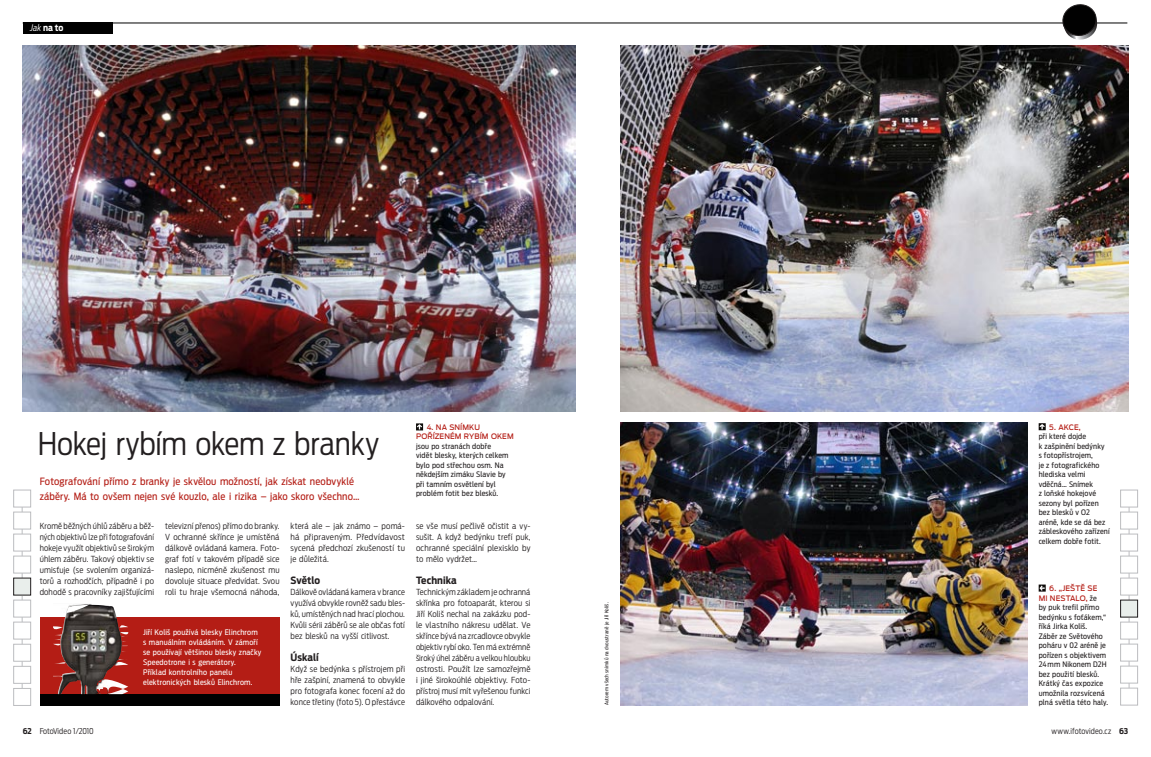
<style>
.page{position:relative;width:1151px;height:757px;background:#fff}
.page>*{position:absolute;margin:0;border:0;box-sizing:border-box;transform-origin:0 0}
.t1{font:300 condensed 31px "Antenna OT";letter-spacing:-.005em;color:#231f20}
.t2{font:condensed 10px/15px "Antenna OT";letter-spacing:.015em;color:#b41d15}
.t3{font:700 condensed 10px "Antenna OT";letter-spacing:.005em;color:#231f20}
.t4{font:700 condensed 9px "Antenna OT";color:#fff}
.t5{font:300 condensed 8.3px/11px "Antenna OT";letter-spacing:.015em;color:#231f20;text-align:justify}
.t6{font:300 condensed 8px "Antenna OT";letter-spacing:.01em;color:#231f20}
.t7{font:300 condensed 8px "Antenna OT";letter-spacing:-.015em;color:#231f20}
.t8{font:condensed 7.6px/9.9px "Antenna OT";letter-spacing:.02em;color:#fff}
.t9{font:condensed 7.5px/9.5px "Antenna OT";letter-spacing:.02em;color:#231f20}
.t10{font:500 7.5px/9.5px "Antenna OT";letter-spacing:.01em;color:#b41d15;scale:.94 1}
.t11{font:condensed 5px "Antenna OT";letter-spacing:.01em;color:#231f20}
.s1{font-weight:300;font-style:italic}
.s2{font-weight:500;font-stretch:normal;color:#b41d15}
.s3{font-weight:700}
</style>
<div class="page">
<hr style="left:22px;top:496px;width:1px;height:203px;background:#bcbdc0">
<div style="left:13px;top:644px;width:18px;height:17px;background:#fff;border:1px solid #bcbdc0"></div>
<div style="left:13px;top:622px;width:18px;height:17px;background:#fff;border:1px solid #bcbdc0"></div>
<div style="left:13px;top:600px;width:18px;height:17px;background:#fff;border:1px solid #bcbdc0"></div>
<div style="left:14px;top:578px;width:17px;height:17px;background:#e9eeeb"></div>
<div style="left:13px;top:578px;width:18px;height:17px;border:1px solid #231f20"></div>
<div style="left:13px;top:556px;width:18px;height:17px;background:#fff;border:1px solid #bcbdc0"></div>
<div style="left:13px;top:534px;width:18px;height:17px;background:#fff;border:1px solid #bcbdc0"></div>
<div style="left:13px;top:512px;width:18px;height:17px;background:#fff;border:1px solid #bcbdc0"></div>
<div style="left:13px;top:490px;width:18px;height:17px;background:#fff;border:1px solid #bcbdc0"></div>
<div style="left:13px;top:688px;width:18px;height:18px;background:#fff;border:1px solid #bcbdc0"></div>
<div style="left:13px;top:666px;width:18px;height:17px;background:#fff;border:1px solid #bcbdc0"></div>
<hr style="left:1129px;top:496px;width:1px;height:203px;background:#bcbdc0">
<div style="left:1120px;top:644px;width:18px;height:17px;background:#fff;border:1px solid #bcbdc0"></div>
<div style="left:1120px;top:622px;width:18px;height:17px;background:#fff;border:1px solid #bcbdc0"></div>
<div style="left:1120px;top:600px;width:17px;height:17px;background:#e9eeeb"></div>
<div style="left:1120px;top:600px;width:18px;height:17px;border:1px solid #231f20"></div>
<div style="left:1120px;top:578px;width:18px;height:17px;background:#fff;border:1px solid #bcbdc0"></div>
<div style="left:1120px;top:556px;width:18px;height:17px;background:#fff;border:1px solid #bcbdc0"></div>
<div style="left:1120px;top:534px;width:18px;height:17px;background:#fff;border:1px solid #bcbdc0"></div>
<div style="left:1120px;top:512px;width:18px;height:17px;background:#fff;border:1px solid #bcbdc0"></div>
<div style="left:1120px;top:490px;width:18px;height:17px;background:#fff;border:1px solid #bcbdc0"></div>
<div style="left:1120px;top:688px;width:18px;height:17px;background:#fff;border:1px solid #bcbdc0"></div>
<div style="left:1120px;top:666px;width:18px;height:17px;background:#fff;border:1px solid #bcbdc0"></div>
<img style="left:620px;top:45px;width:508px;height:367px">
<img style="left:620px;top:423px;width:408px;height:282px">
<img style="left:23px;top:45px;width:552px;height:367px">
<hr style="left:23px;top:23px;width:1104px;height:1px;background:#010101">
<div style="left:23px;top:23px;width:89px;height:11px;background:#010101"></div>
<svg style="left:1061px;top:4px;width:38px;height:36px"></svg>
<div style="left:40px;top:617px;width:240px;height:88px;background:#b41d15"></div>
<div style="left:40px;top:694px;width:240px;height:11px;background:#010101"></div>
<svg style="left:1039px;top:584px;width:7px;height:7px"></svg>
<svg style="left:1039px;top:423px;width:7px;height:7px"></svg>
<svg style="left:416px;top:423px;width:7px;height:7px"></svg>
<img style="left:53px;top:604px;width:75px;height:90px">
<p class="t4" style="left:30px;top:22px;width:35px"><span class="s1">Jak</span> na to</p>
<h1 class="t1" style="left:38px;top:424px;width:343px">Hokej rybím okem z branky</h1>
<p class="t2" style="left:40px;top:473px;width:321px">Fotografování přímo z branky je skvělou možností, jak získat neobvyklé záběry. Má to ovšem nejen své kouzlo, ale i rizika – jako skoro všechno…</p>
<p class="t5" style="left:40px;top:520px;width:116px">Kromě běžných úhlů záběru a běž&shy;ných objektivů lze při fotografování hokeje využít objektivů se širokým úhlem záběru. Takový objektiv se umisťuje (se svolením organizá&shy;torů a rozhodčích, případně i po dohodě s pracovníky zajišťujícími</p>
<p class="t5" style="left:165px;top:520px;width:116px">televizní přenos) přímo do branky.<br>V ochranné skřínce je umístěná dálkově ovládaná kamera. Foto&shy;graf fotí v takovém případě sice naslepo, nicméně zkušenost mu dovoluje situace předvídat. Svou roli tu hraje všemocná náhoda,</p>
<p class="t8" style="left:143px;top:627px;width:120px">Jiří Koliš používá blesky Elinchrom s manuálním ovládáním. V zámoří se používají většinou blesky značky<br>Speedotrone i s generátory.<br>Příklad kontrolního panelu elektronických blesků Elinchrom.</p>
<p class="t5" style="left:291px;top:520px;width:116px">která ale – jak známo – pomá&shy;há připraveným. Předvídavost sycená předchozí zkušeností tu je důležitá.</p>
<p class="t3" style="left:291px;top:574px;width:31px">Světlo</p>
<p class="t5" style="left:291px;top:586px;width:116px">Dálkově ovládaná kamera v brance využívá obvykle rovněž sadu bles&shy;ků, umístěných nad hrací plochou.<br>Kvůli sérii záběrů se ale občas fotí bez blesků na vyšší citlivost.</p>
<p class="t3" style="left:291px;top:651px;width:30px">Úskalí</p>
<p class="t5" style="left:291px;top:663px;width:116px">Když se bedýnka s přístrojem při hře zašpiní, znamená to obvykle pro fotografa konec focení až do konce třetiny (foto 5). O přestávce</p>
<p class="t10" style="left:416px;top:422px;width:105px;text-indent:11px">4. NA SN ÍMKU<br>POŘÍZEN ÉM RYBÍM OKEM</p>
<p class="t9" style="left:416px;top:441px;width:94px">jsou po stranách dobře vidět blesky, kterých celkem bylo pod střechou osm. Na někdejším zimáku Slavie by při tamním osvětlení byl problém fotit bez blesků.</p>
<p class="t5" style="left:416px;top:520px;width:116px">se vše musí pečlivě očistit a vy&shy;sušit. A když bedýnku trefí puk, ochranné speciální plexisklo by to mělo vydržet…</p>
<p class="t3" style="left:416px;top:574px;width:42px">Technika</p>
<p class="t5" style="left:416px;top:586px;width:116px">Technickým základem je ochranná skřínka pro fotoaparát, kterou si Jiří Koliš nechal na zakázku pod&shy;le vlastního nákresu udělat. Ve skřínce bývá na zrcadlovce obvykle objektiv rybí oko. Ten má extrémně široký úhel záběru a velkou hloubku ostrosti. Použít lze samozřejmě i jiné širokoúhlé objektivy. Foto&shy;přístroj musí mít vyřešenou funkci dálkového odpalování.</p>
<p class="t11" style="left:603px;top:705px;width:104px;rotate:-90deg">Autorem všech snímků na dvoustraně je Jiří Koliš.</p>
<p class="t10" style="left:1049px;top:422px;width:35px">5. AKCE,</p>
<p class="t9" style="left:1039px;top:431px;width:72px">při které dojde<br>k zašpinění bedýnky s fotopřístrojem,<br>je z fotografického hlediska velmi vděčná… Snímek<br>z loňské hokejové sezony byl pořízen bez blesků v O2 aréně, kde se dá bez zábleskového zařízení celkem dobře fotit.</p>
<p class="t9" style="left:1039px;top:583px;width:71px;text-indent:11px"><span class="s2">6. „JEŠTĚ SE<br>MI N ESTALO,</span> že<br>by puk trefil přímo bedýnku s foťákem,“ říká Jirka Koliš.<br>Záběr ze Světového poháru v 02 aréně je pořízen s objektivem<br>24 mm Nikonem D2H bez použití blesků.<br>Krátký čas expozice umožnila rozsvícená plná světla této haly.</p>
<p class="t7" style="left:23px;top:725px;width:73px"><span class="s3">62</span> FotoVideo 1/2010</p>
<p class="t6" style="left:1051px;top:725px;width:78px">www.ifotovideo.cz <span class="s3">63</span></p>
</div>
